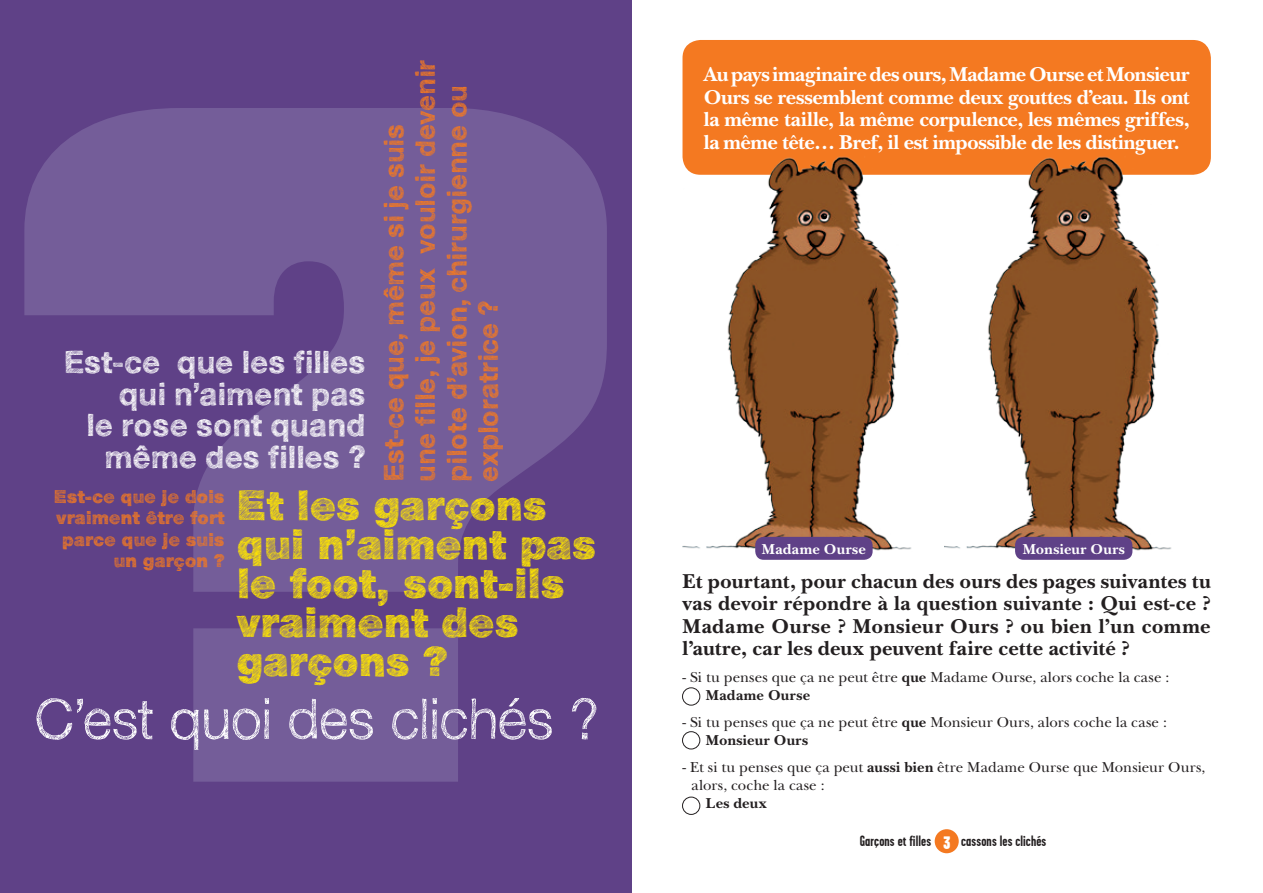
<style>
.page{position:relative;width:1263px;height:893px;background:#fff}
.page>*{position:absolute;margin:0;border:0;box-sizing:border-box;transform-origin:0 0}
.t1{font:900 912.75px "Compacta ICG";color:#745d99}
.t2{font:300 55.5px "Sketchetik";letter-spacing:-.005em;color:#fff}
.t3{font:900 41.25px/39px "Sketchetik";color:#ffe601}
.t4{font:700 30.9px/31.5px "Sketchetik";letter-spacing:.01em;color:#fff;text-align:right}
.t5{font:700 27px/31.5px "Sketchetik";letter-spacing:.01em;color:#f47921}
.t6{font:700 21px/22.5px "New Baskerville";letter-spacing:-.02em;color:#fff;text-align:justify}
.t7{font:700 21px/22.5px "New Baskerville";letter-spacing:.01em;color:#231f20;text-align:justify}
.t8{font:900 18px/21.6px "Sketchetik";color:#f47921;text-align:right}
.t9{font:900 18px "Garage Gothic";color:#fff}
.t10{font:15px/18px "New Baskerville";letter-spacing:.01em;color:#231f20}
.t11{font:700 15px "Garage Gothic";letter-spacing:.005em;color:#231f20}
.t12{font:700 15px "New Baskerville";letter-spacing:.025em;color:#fff}
.t13{font:700 15px "New Baskerville";letter-spacing:.025em;color:#231f20}
.s1{font-weight:700}
</style>
<div class="page">
<div style="left:682px;top:40px;width:529px;height:135px;background:#f47921;border-radius:18px"></div>
<img style="left:682px;top:152px;width:232px;height:403px">
<img style="left:944px;top:156px;width:230px;height:400px">
<div style="left:0;top:0;width:631px;height:893px;background:#5f4187"></div>
<div style="left:755px;top:537px;width:118px;height:23px;background:#5f4187;border-radius:9px"></div>
<div style="left:1015px;top:537px;width:117px;height:23px;background:#5f4187;border-radius:9px"></div>
<div style="left:935px;top:829px;width:24px;height:24px;background:#f47921;border-radius:50%"></div>
<div style="left:682px;top:687px;width:18px;height:18px;border:1px solid #231f20;border-radius:50%"></div>
<div style="left:682px;top:731px;width:18px;height:18px;border:1px solid #231f20;border-radius:50%"></div>
<div style="left:682px;top:797px;width:18px;height:18px;border:1px solid #231f20;border-radius:50%"></div>
<h3 class="t5" style="left:377px;top:482px;width:423px;rotate:-90deg">Est-ce que, même si je suis<br>une fille, je peux vouloir devenir pilote d’avion, chirurgienne ou exploratrice ?</h3>
<h1 class="t1" style="left:-17px;top:-54px;width:666px">?</h1>
<h3 class="t4" style="left:64px;top:346px;width:303px">Est-ce que les filles qui n’aiment pas<br>le rose sont quand même des filles ?</h3>
<h3 class="t3" style="left:236px;top:485px;width:361px">Et les garçons qui n’aiment pas le foot, sont-ils vraiment des garçons ?</h3>
<p class="t8" style="left:54px;top:485px;width:172px">Est-ce que je dois vraiment être fort parce que je suis un garçon ?</p>
<h2 class="t2" style="left:34px;top:685px;width:566px">C’est quoi des clichés ?</h2>
<h3 class="t6" style="left:704px;top:63px;width:487px">Au pays imaginaire des ours, Madame Ourse et Monsieur Ours se ressemblent comme deux gouttes d’eau. Ils ont la même taille, la même corpulence, les mêmes griffes, la même tête… Bref, il est impossible de les distinguer.</h3>
<p class="t12" style="left:762px;top:540px;width:106px">Madame Ourse</p>
<p class="t12" style="left:1023px;top:540px;width:104px">Monsieur Ours</p>
<h3 class="t7" style="left:682px;top:570px;width:530px">Et pourtant, pour chacun des ours des pages suivantes tu vas devoir répondre à la question suivante : Qui est-ce ?<br>Madame Ourse ? Monsieur Ours ? ou bien l’un comme l’autre, car les deux peuvent faire cette activité ?</h3>
<p class="t10" style="left:706px;top:668px;width:465px;text-indent:-23px">- Si tu penses que ça ne peut être <span class="s1">que</span> Madame Ourse, alors coche la case :<br><span class="s1">Madame Ourse</span></p>
<p class="t10" style="left:706px;top:713px;width:462px;text-indent:-23px">- Si tu penses que ça ne peut être <span class="s1">que</span> Monsieur Ours, alors coche la case :<br><span class="s1">Monsieur Ours</span></p>
<p class="t10" style="left:691px;top:758px;width:515px;text-indent:-9px">- Et si tu penses que ça peut <span class="s1">aussi bien</span> être Madame Ourse que Monsieur Ours, alors, coche la case :</p>
<p class="t13" style="left:706px;top:795px;width:63px">Les deux</p>
<p class="t11" style="left:860px;top:833px;width:73px">Garçons et filles</p>
<p class="t11" style="left:961px;top:833px;width:87px">cassons les clichés</p>
<p class="t9" style="left:943px;top:832px;width:9px">3</p>
</div>
